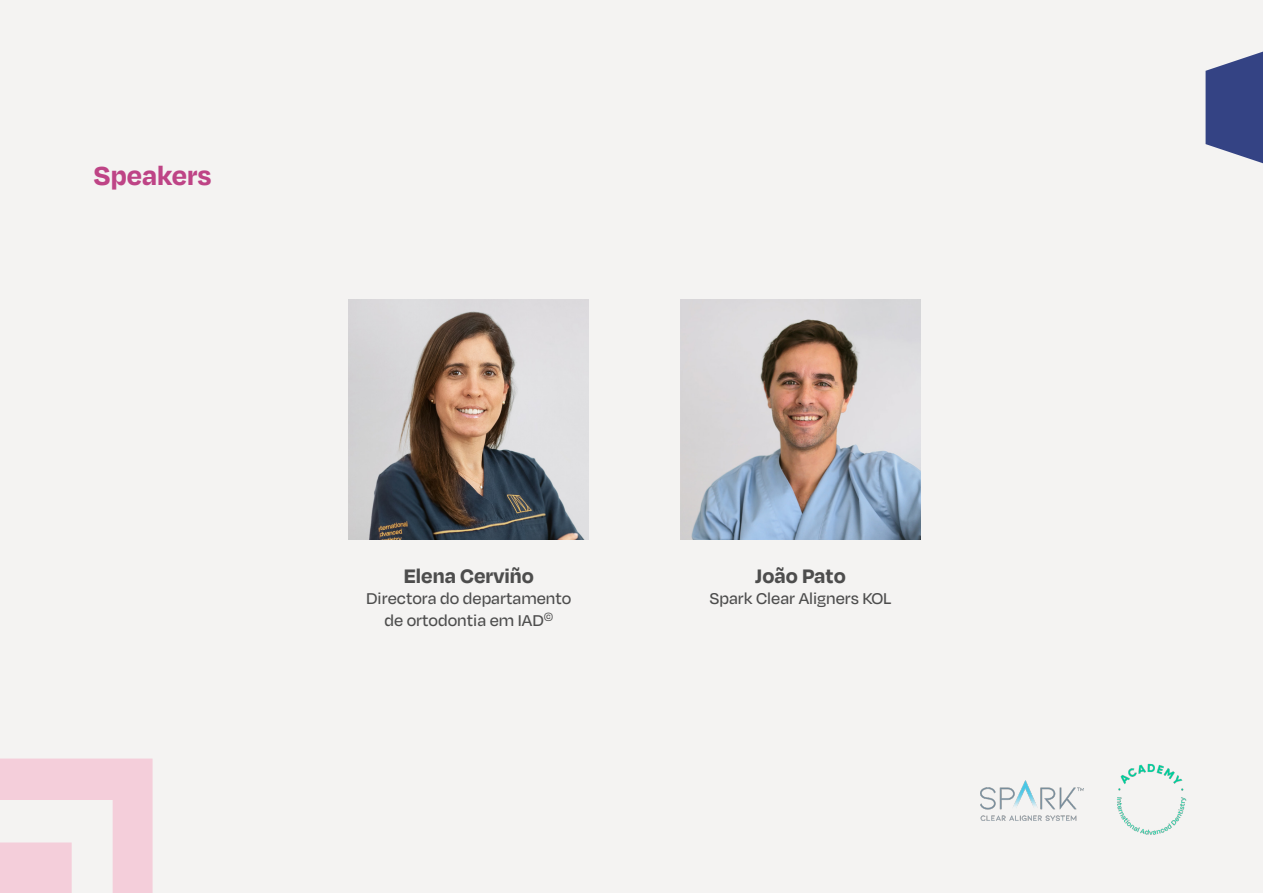
<style>
.page{position:relative;width:1263px;height:893px;background:#f4f3f2}
.page>*{position:absolute;margin:0;border:0;box-sizing:border-box;transform-origin:0 0}
.t1{font:700 30px "Degular";color:#be4486}
.t2{font:700 22.5px "Degular";color:#4d4d4d}
.t3{font:500 18px "Degular";color:#4d4d4d}
</style>
<div class="page">
<svg style="left:0;top:758px;width:153px;height:135px"></svg>
<svg style="left:1205px;top:51px;width:58px;height:113px"></svg>
<img style="left:349px;top:300px;width:240px;height:240px">
<img style="left:680px;top:300px;width:240px;height:240px">
<img style="left:1117px;top:763px;width:70px;height:72px">
<img style="left:981px;top:780px;width:102px;height:40px">
<p class="t1" style="left:94px;top:156px;width:120px">Speakers</p>
<p class="t2" style="left:404px;top:561px;width:132px">Elena Cerviño</p>
<p class="t3" style="left:366px;top:588px;width:207px">Directora do departamento</p>
<p class="t3" style="left:384px;top:609px;width:170px">de ortodontia em IAD<sup>©</sup></p>
<p class="t2" style="left:755px;top:561px;width:92px">João Pato</p>
<p class="t3" style="left:709px;top:588px;width:184px">Spark Clear Aligners KOL</p>
</div>
